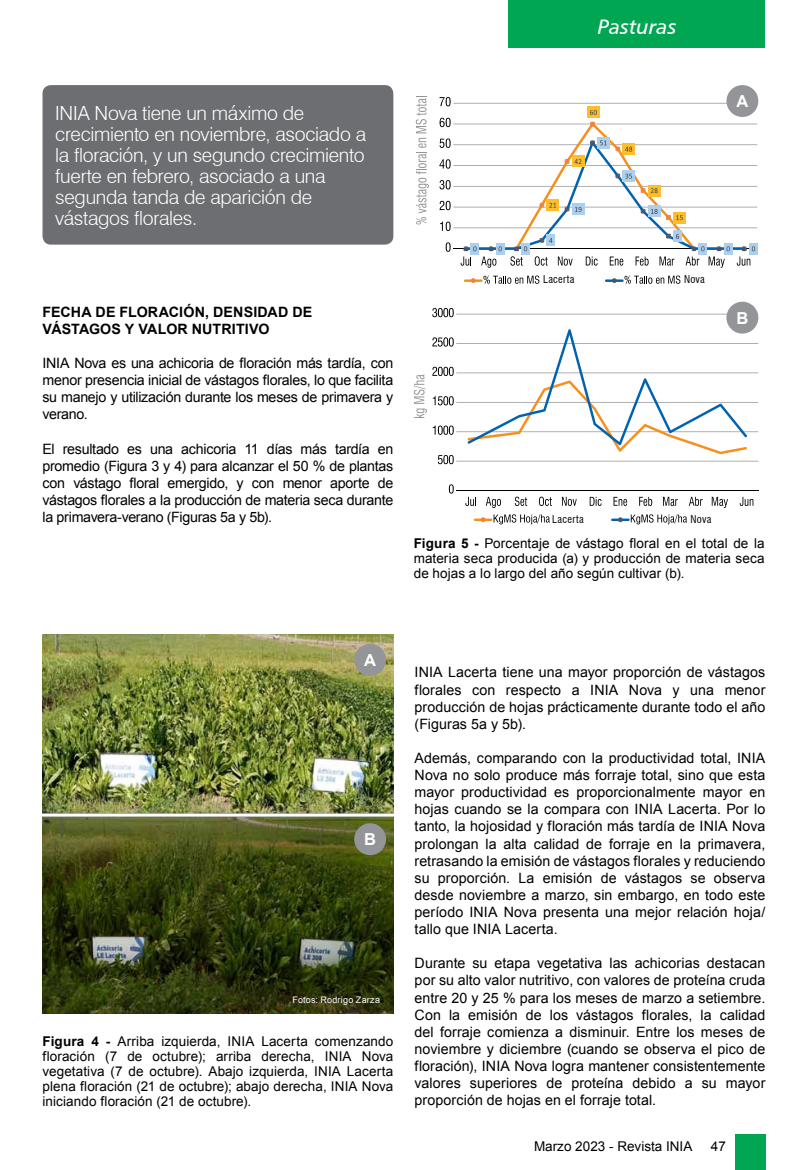
<style>
.page{position:relative;width:808px;height:1170px;background:#fff}
.page>*{position:absolute;margin:0;border:0;box-sizing:border-box;transform-origin:0 0}
.t1{font:21px "Humanist 777 BT Italic B";color:#fff}
.t2{font:300 19.5px/21px "Swiss 721 BT";letter-spacing:-.015em;color:#fff}
.t3{font:700 16.5px "Arial";color:#fff}
.t4{font:14.25px/17.1px "Arial";color:#000;text-align:justify}
.t5{font:700 14.25px "Arial";color:#000}
.t6{font:13.5px/15px "Arial";letter-spacing:.005em;color:#000;text-align:justify}
.t7{font:condensed 10.5px "Swiss 721 BT";letter-spacing:.025em;color:#000}
.t8{font:9px "Arial";letter-spacing:.025em;color:#fff}
.s1{font-weight:700}
</style>
<div class="page">
<div style="left:508px;top:0;width:257px;height:47px;background:#00a651"></div>
<div style="left:734px;top:1134px;width:31px;height:35px;background:#00a651"></div>
<div style="left:43px;top:85px;width:350px;height:159px;background:#6d6e71;border-radius:9px"></div>
<hr style="left:453px;top:227px;width:304px;height:1px;background:#939598">
<hr style="left:453px;top:207px;width:304px;height:1px;background:#939598">
<hr style="left:453px;top:186px;width:304px;height:1px;background:#939598">
<hr style="left:453px;top:165px;width:304px;height:1px;background:#939598">
<hr style="left:453px;top:144px;width:304px;height:1px;background:#939598">
<hr style="left:453px;top:124px;width:304px;height:1px;background:#939598">
<hr style="left:453px;top:103px;width:304px;height:1px;background:#939598">
<hr style="left:453px;top:248px;width:304px;height:1px;background:#000">
<div style="left:587px;top:106px;width:13px;height:12px;background:#febd2a"></div>
<svg style="left:590px;top:110px;width:7px;height:5px"></svg>
<div style="left:749px;top:243px;width:9px;height:11px;background:#adcfee"></div>
<svg style="left:446px;top:242px;width:5px;height:10px"></svg>
<svg style="left:440px;top:221px;width:11px;height:10px"></svg>
<svg style="left:440px;top:201px;width:11px;height:9px"></svg>
<svg style="left:439px;top:180px;width:12px;height:9px"></svg>
<svg style="left:439px;top:159px;width:12px;height:10px"></svg>
<svg style="left:439px;top:138px;width:12px;height:10px"></svg>
<svg style="left:440px;top:118px;width:11px;height:9px"></svg>
<svg style="left:440px;top:97px;width:11px;height:9px"></svg>
<svg style="left:461px;top:122px;width:294px;height:146px"></svg>
<svg style="left:416px;top:96px;width:13px;height:128px"></svg>
<hr style="left:464px;top:279px;width:18px;height:3px;background:#f78f1e">
<svg style="left:471px;top:278px;width:5px;height:5px"></svg>
<svg style="left:483px;top:275px;width:56px;height:9px"></svg>
<hr style="left:605px;top:279px;width:19px;height:3px;background:#0063b0">
<svg style="left:612px;top:278px;width:5px;height:5px"></svg>
<svg style="left:624px;top:275px;width:56px;height:9px"></svg>
<hr style="left:456px;top:460px;width:302px;height:1px;background:#939598">
<hr style="left:456px;top:431px;width:302px;height:1px;background:#939598">
<hr style="left:456px;top:402px;width:302px;height:1px;background:#939598">
<hr style="left:456px;top:372px;width:302px;height:1px;background:#939598">
<hr style="left:456px;top:343px;width:302px;height:1px;background:#939598">
<hr style="left:456px;top:314px;width:302px;height:1px;background:#939598">
<hr style="left:456px;top:490px;width:302px;height:1px;background:#000">
<svg style="left:467px;top:329px;width:280px;height:125px"></svg>
<svg style="left:449px;top:484px;width:5px;height:9px"></svg>
<svg style="left:438px;top:455px;width:16px;height:9px"></svg>
<svg style="left:433px;top:425px;width:21px;height:10px"></svg>
<svg style="left:432px;top:337px;width:22px;height:9px"></svg>
<svg style="left:432px;top:308px;width:22px;height:9px"></svg>
<svg style="left:465px;top:497px;width:11px;height:9px"></svg>
<svg style="left:486px;top:497px;width:15px;height:11px"></svg>
<svg style="left:515px;top:496px;width:12px;height:10px"></svg>
<svg style="left:539px;top:496px;width:13px;height:10px"></svg>
<svg style="left:562px;top:497px;width:15px;height:9px"></svg>
<svg style="left:590px;top:497px;width:11px;height:9px"></svg>
<svg style="left:613px;top:497px;width:14px;height:9px"></svg>
<svg style="left:639px;top:497px;width:13px;height:9px"></svg>
<svg style="left:663px;top:497px;width:15px;height:9px"></svg>
<svg style="left:689px;top:497px;width:14px;height:9px"></svg>
<svg style="left:712px;top:497px;width:16px;height:11px"></svg>
<svg style="left:740px;top:497px;width:13px;height:9px"></svg>
<svg style="left:414px;top:367px;width:40px;height:51px"></svg>
<hr style="left:474px;top:518px;width:18px;height:3px;background:#f78f1e">
<svg style="left:481px;top:517px;width:4px;height:5px"></svg>
<svg style="left:494px;top:514px;width:56px;height:10px"></svg>
<hr style="left:611px;top:518px;width:19px;height:3px;background:#0063b0">
<svg style="left:618px;top:517px;width:5px;height:5px"></svg>
<svg style="left:631px;top:514px;width:56px;height:10px"></svg>
<div style="left:726px;top:85px;width:32px;height:32px;background:#939598;border-radius:50%"></div>
<div style="left:726px;top:302px;width:32px;height:31px;background:#939598;border-radius:50%"></div>
<img style="left:42px;top:634px;width:352px;height:379px">
<div style="left:354px;top:644px;width:32px;height:31px;background:#939598;border-radius:50%"></div>
<div style="left:354px;top:823px;width:32px;height:32px;background:#939598;border-radius:50%"></div>
<h1 class="t1" style="left:598px;top:13px;width:80px">Pasturas</h1>
<h2 class="t2" style="left:55px;top:102px;width:312px">INIA Nova tiene un máximo de crecimiento en noviembre, asociado a la floración, y un segundo crecimiento fuerte en febrero, asociado a una segunda tanda de aparición de vástagos florales.</h2>
<p class="t5" style="left:43px;top:302px;width:20px">FECHA</p>
<p class="t5" style="left:96px;top:302px;width:35px">DE FLORACIÓN</p>
<p class="t5" style="left:205px;top:302px;width:19px">, DENSIDAD</p>
<p class="t5" style="left:292px;top:302px;width:11px">DE</p>
<p class="t5" style="left:43px;top:319px;width:11px">VÁSTAGOS</p>
<p class="t5" style="left:125px;top:319px;width:25px">Y VALOR</p>
<p class="t5" style="left:192px;top:319px;width:10px">NUTRITIVO</p>
<p class="t4" style="left:43px;top:354px;width:352px">INIA Nova es una achicoria de floración más tardía, con menor presencia inicial de vástagos florales, lo que facilita su manejo y utilización durante los meses de primavera y verano.</p>
<p class="t4" style="left:43px;top:440px;width:352px">El resultado es una achicoria 11 días más tardía en promedio (Figura 3 y 4) para alcanzar el 50 % de plantas con vástago floral emergido, y con menor aporte de vástagos florales a la producción de materia seca durante la primavera-verano (Figuras 5a y 5b).</p>
<p class="t7" style="left:543px;top:273px;width:33px">Lacerta</p>
<p class="t7" style="left:552px;top:512px;width:33px">Lacerta</p>
<p class="t3" style="left:736px;top:90px;width:13px">A</p>
<p class="t7" style="left:684px;top:273px;width:22px">Nova</p>
<p class="t3" style="left:736px;top:307px;width:13px">B</p>
<p class="t7" style="left:690px;top:512px;width:22px">Nova</p>
<p class="t6" style="left:414px;top:535px;width:352px"><span class="s1">FIGURA 5 -</span> Porcentaje de vástago floral en el total de la materia seca producida (a) y producción de materia seca de hojas a lo largo del año según cultivar (b).</p>
<p class="t3" style="left:364px;top:649px;width:13px">A</p>
<p class="t3" style="left:364px;top:828px;width:13px">B</p>
<p class="t8" style="left:293px;top:993px;width:89px">Fotos: Rodrigo Zarza</p>
<p class="t6" style="left:43px;top:1033px;width:352px"><span class="s1">FIGURA 4 -</span> Arriba izquierda, INIA Lacerta comenzando floración (7 de octubre); arriba derecha, INIA Nova vegetativa (7 de octubre). Abajo izquierda, INIA Lacerta plena floración (21 de octubre); abajo derecha, INIA Nova iniciando floración (21 de octubre).</p>
<p class="t4" style="left:415px;top:664px;width:352px">INIA Lacerta tiene una mayor proporción de vástagos florales con respecto a INIA Nova y una menor producción de hojas prácticamente durante todo el año (Figuras 5a y 5b).</p>
<p class="t4" style="left:415px;top:749px;width:352px">Además, comparando con la productividad total, INIA Nova no solo produce más forraje total, sino que esta mayor productividad es proporcionalmente mayor en hojas cuando se la compara con INIA Lacerta. Por lo tanto, la hojosidad y floración más tardía de INIA Nova prolongan la alta calidad de forraje en la primavera, retrasando la emisión de vástagos florales y reduciendo su proporción. La emisión de vástagos se observa desde noviembre a marzo, sin embargo, en todo este período INIA Nova presenta una mejor relación hoja/ tallo que INIA Lacerta.</p>
<p class="t4" style="left:415px;top:954px;width:352px">Durante su etapa vegetativa las achicorias destacan por su alto valor nutritivo, con valores de proteína cruda entre 20 y 25 % para los meses de marzo a setiembre.<br>Con la emisión de los vástagos florales, la calidad del forraje comienza a disminuir. Entre los meses de noviembre y diciembre (cuando se observa el pico de floración), INIA Nova logra mantener consistentemente valores superiores de proteína debido a su mayor proporción de hojas en el forraje total.</p>
<p class="t6" style="left:534px;top:1139px;width:160px">Marzo 2023 - Revista INIA</p>
<p class="t6" style="left:711px;top:1139px;width:17px">47</p>
</div>
